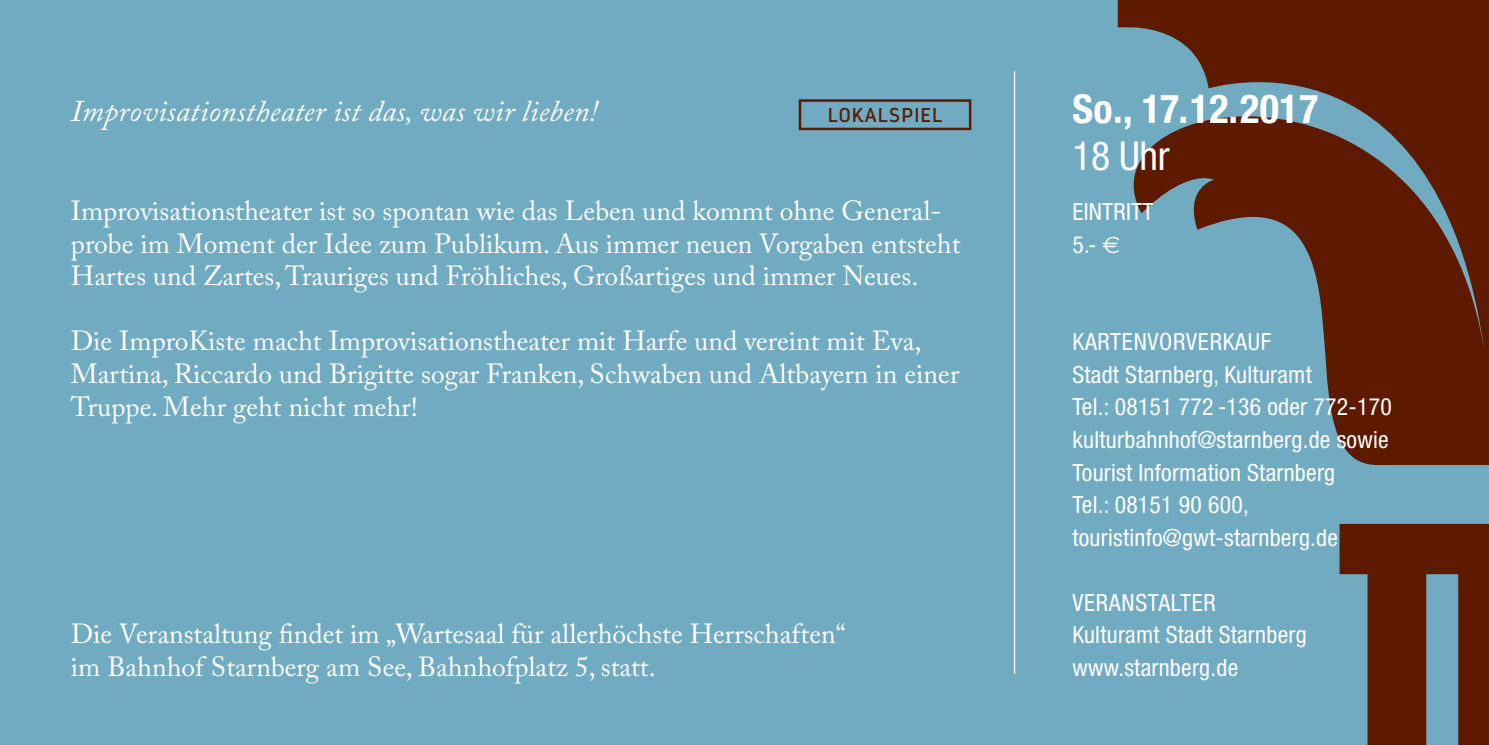
<style>
.page{position:relative;width:1489px;height:745px;background:#fff}
.page>*{position:absolute;margin:0;border:0;box-sizing:border-box;transform-origin:0 0}
.t1{font:700 condensed 40px "Helvetica Neue";letter-spacing:.01em;color:#fff}
.t2{font:condensed 40px "Helvetica Neue";color:#fff}
.t3{font:italic 30px "Adobe Caslon Pro";letter-spacing:.01em;color:#fff}
.t4{font:27.5px/32.5px "Adobe Caslon Pro";color:#fff}
.t5{font:condensed 23.75px/32.5px "Helvetica Neue";letter-spacing:.01em;color:#fff}
.t6{font:20px "Darwin";letter-spacing:.08em;color:#5e1a00}
.s1{font-family:"Euro Sans";font-stretch:normal}
</style>
<div class="page">
<div style="left:0;top:0;width:1488px;height:744px;background:#70abc1"></div>
<svg style="left:1339px;top:523px;width:149px;height:221px"></svg>
<svg style="left:1117px;top:0;width:371px;height:464px;fill:#5e1a00"></svg>
<hr style="left:1013px;top:71px;width:2px;height:602px;background:#fff">
<div style="left:798px;top:99px;width:173px;height:31px;border:2px solid #5e1a00"></div>
<p class="t3" style="left:71px;top:93px;width:528px">Improvisationstheater ist das, was wir lieben!</p>
<p class="t6" style="left:828px;top:103px;width:114px">LOKALSPIEL</p>
<p class="t4" style="left:71px;top:194px;width:891px">Improvisationstheater ist so spontan wie das Leben und kommt ohne General&shy;probe im Moment der Idee zum Publikum. Aus immer neuen Vorgaben entsteht<br>Hartes und Zartes, Trauriges und Fröhliches, Großartiges und immer Neues.</p>
<p class="t4" style="left:71px;top:324px;width:890px">Die ImproKiste macht Improvisationstheater mit Harfe und vereint mit Eva,<br>Martina, Riccardo und Brigitte sogar Franken, Schwaben und Altbayern in einer<br>Truppe. Mehr geht nicht mehr!</p>
<p class="t4" style="left:71px;top:617px;width:776px">Die Veranstaltung findet im „Wartesaal für allerhöchste Herrschaften“ im Bahnhof Starnberg am See, Bahnhofplatz 5, statt.</p>
<h1 class="t1" style="left:1072px;top:84px;width:247px">So., 17.12.2017</h1>
<h1 class="t2" style="left:1072px;top:133px;width:99px">18 Uhr</h1>
<p class="t5" style="left:1072px;top:195px;width:82px">Eintritt<br>5.- <span class="s1">E</span></p>
<p class="t5" style="left:1072px;top:325px;width:321px">Kartenvorverkauf<br>Stadt Starnberg, Kulturamt<br>Tel.: 08151 772 -136 oder 772-170 kulturbahnhof@starnberg.de sowie<br>Tourist Information Starnberg<br>Tel.: 08151 90 600, touristinfo@gwt-starnberg.de</p>
<p class="t5" style="left:1072px;top:585px;width:236px">Ve ranstalter<br>Kulturamt Stadt Starnberg www.starnberg.de</p>
</div>
